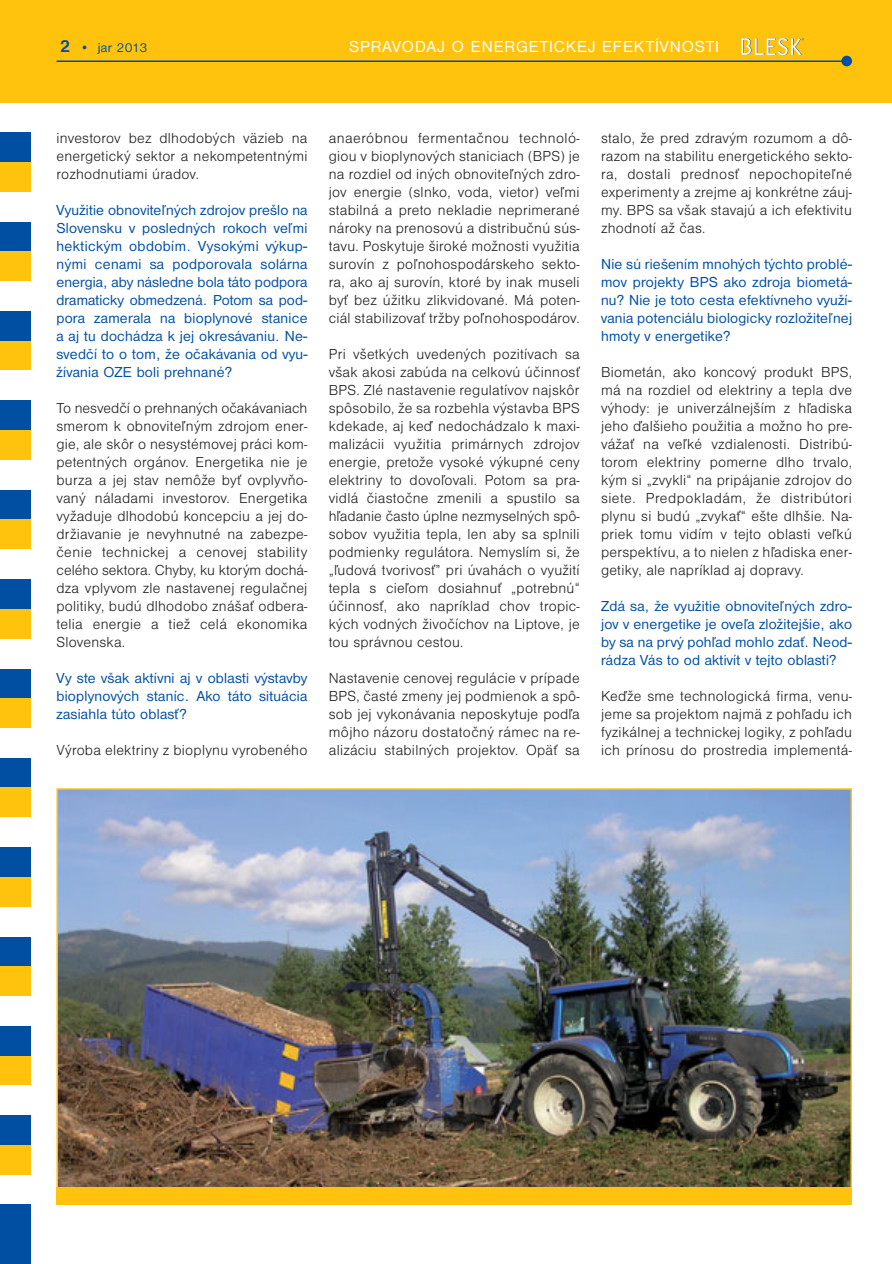
<style>
.page{position:relative;width:892px;height:1264px;background:#fff}
.page>*{position:absolute;margin:0;border:0;box-sizing:border-box;transform-origin:0 0}
.t1{font:16.5px "Nimbus San DCE";letter-spacing:.06em;color:#fff}
.t2{font:15px/18px "Nimbus San DCE Ligh";letter-spacing:.015em;color:#231f20;text-align:justify}
.t3{font:15px/18px "Nimbus San DCE";letter-spacing:.015em;color:#004fa3;text-align:justify}
.t4{font:13.5px "Nimbus San DCE";letter-spacing:.03em;color:#004fa3}
.s1{font-family:"Nimbus San PCE";font-weight:700;font-size:18px}
</style>
<div class="page">
<img style="left:0;top:0;width:891px;height:1263px">
<p class="t4" style="left:61px;top:43px;width:88px"><span class="s1">2</span> • jar 2013</p>
<p class="t1" style="left:349px;top:41px;width:371px">SPRAVODAJ O ENERGETICKEJ EFEKTÍVNOSTI</p>
<p class="t2" style="left:56px;top:130px;width:252px">investorov bez dlhodobých väzieb na energetický sektor a nekompetentnými rozhodnutiami úradov.</p>
<p class="t3" style="left:56px;top:202px;width:252px">Využitie obnoviteľných zdrojov prešlo na Slovensku v posledných rokoch veľmi hektickým obdobím. Vysokými výkup&shy;nými cenami sa podporovala solárna energia, aby následne bola táto podpora dramaticky obmedzená. Potom sa pod&shy;pora zamerala na bioplynové stanice a aj tu dochádza k jej okresávaniu. Ne&shy;svedčí to o tom, že očakávania od vyu&shy;žívania OZE boli prehnané?</p>
<p class="t2" style="left:56px;top:400px;width:252px">To nesvedčí o prehnaných očakávaniach smerom k obnoviteľným zdrojom ener&shy;gie, ale skôr o nesystémovej práci kom&shy;petentných orgánov. Energetika nie je burza a jej stav nemôže byť ovplyvňo&shy;vaný náladami investorov. Energetika vyžaduje dlhodobú koncepciu a jej do&shy;držiavanie je nevyhnutné na zabezpe&shy;čenie technickej a cenovej stability celého sektora. Chyby, ku ktorým dochá&shy;dza vplyvom zle nastavenej regulačnej politiky, budú dlhodobo znášať odbera&shy;telia energie a tiež celá ekonomika Slovenska.</p>
<p class="t3" style="left:56px;top:670px;width:252px">Vy ste však aktívni aj v oblasti výstavby bioplynových staníc. Ako táto situácia zasiahla túto oblasť?</p>
<p class="t2" style="left:56px;top:742px;width:252px">Výroba elektriny z bioplynu vyrobeného</p>
<p class="t2" style="left:329px;top:130px;width:252px">anaeróbnou fermentačnou technoló&shy;giou v bioplynových staniciach (BPS) je na rozdiel od iných obnoviteľných zdro&shy;jov energie (slnko, voda, vietor) veľmi stabilná a preto nekladie neprimerané nároky na prenosovú a distribučnú sús&shy;tavu. Poskytuje široké možnosti využitia surovín z poľnohospodárskeho sekto&shy;ra, ako aj surovín, ktoré by inak museli byť bez úžitku zlikvidované. Má poten&shy;ciál stabilizovať tržby poľnohospodárov.</p>
<p class="t2" style="left:329px;top:346px;width:252px">Pri všetkých uvedených pozitívach sa však akosi zabúda na celkovú účinnosť BPS. Zlé nastavenie regulatívov najskôr spôsobilo, že sa rozbehla výstavba BPS kdekade, aj keď nedochádzalo k maxi&shy;malizácii využitia primárnych zdrojov energie, pretože vysoké výkupné ceny elektriny to dovoľovali. Potom sa pra&shy;vidlá čiastočne zmenili a spustilo sa hľadanie často úplne nezmyselných spô&shy;sobov využitia tepla, len aby sa splnili podmienky regulátora. Nemyslím si, že „ľudová tvorivosť” pri úvahách o využití tepla s cieľom dosiahnuť „potrebnú“ účinnosť, ako napríklad chov tropic&shy;kých vodných živočíchov na Liptove, je tou správnou cestou.</p>
<p class="t2" style="left:329px;top:670px;width:252px">Nastavenie cenovej regulácie v prípade BPS, časté zmeny jej podmienok a spô&shy;sob jej vykonávania neposkytuje podľa môjho názoru dostatočný rámec na re&shy;alizáciu stabilných projektov. Opäť sa</p>
<p class="t2" style="left:601px;top:130px;width:252px">stalo, že pred zdravým rozumom a dô&shy;razom na stabilitu energetického sekto&shy;ra, dostali prednosť nepochopiteľné experimenty a zrejme aj konkrétne záuj&shy;my. BPS sa však stavajú a ich efektivitu zhodnotí až čas.</p>
<p class="t3" style="left:601px;top:256px;width:252px">Nie sú riešením mnohých týchto problé&shy;mov projekty BPS ako zdroja biometá&shy;nu? Nie je toto cesta efektívneho využí&shy;vania potenciálu biologicky rozložiteľnej hmoty v energetike?</p>
<p class="t2" style="left:601px;top:364px;width:252px">Biometán, ako koncový produkt BPS, má na rozdiel od elektriny a tepla dve výhody: je univerzálnejším z hľadiska jeho ďalšieho použitia a možno ho pre&shy;vážať na veľké vzdialenosti. Distribú&shy;torom elektriny pomerne dlho trvalo, kým si „zvykli“ na pripájanie zdrojov do siete. Predpokladám, že distribútori plynu si budú „zvykať“ ešte dlhšie. Na&shy;priek tomu vidím v tejto oblasti veľkú perspektívu, a to nielen z hľadiska ener&shy;getiky, ale napríklad aj dopravy.</p>
<p class="t3" style="left:601px;top:598px;width:252px">Zdá sa, že využitie obnoviteľných zdro&shy;jov v energetike je oveľa zložitejšie, ako by sa na prvý pohľad mohlo zdať. Neod&shy;rádza Vás to od aktivít v tejto oblasti?</p>
<p class="t2" style="left:601px;top:688px;width:252px">Keďže sme technologická firma, venu&shy;jeme sa projektom najmä z pohľadu ich fyzikálnej a technickej logiky, z pohľadu ich prínosu do prostredia implementá-</p>
</div>
